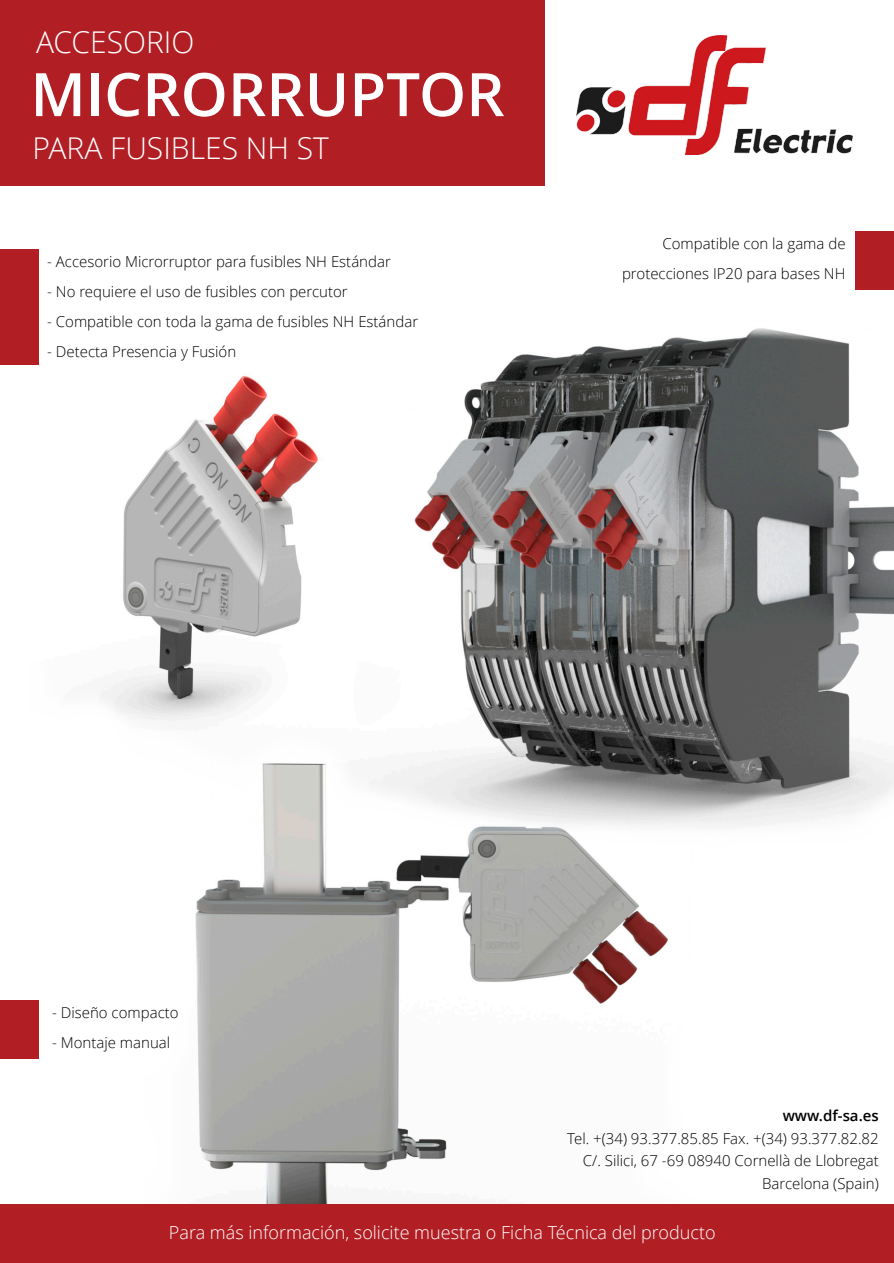
<style>
.page{position:relative;width:894px;height:1263px;background:#fff}
.page>*{position:absolute;margin:0;border:0;box-sizing:border-box;transform-origin:0 0}
.t1{font:600 60px "Open Sans";color:#fff}
.t2{font:300 30px "Open Sans";color:#fff}
.t3{font:300 18px "Open Sans";color:#fff}
.t4{font:300 15px/22.5px "Open Sans";color:#000;text-align:right}
.t5{font:600 15px "Open Sans";color:#000}
</style>
<div class="page">
<img style="left:195px;top:847px;width:473px;height:357px">
<img style="left:576px;top:36px;width:276px;height:118px">
<div style="left:0;top:1204px;width:893px;height:59px;background:#b11f25"></div>
<div style="left:0;top:0;width:544px;height:186px;background:#b11f25"></div>
<img style="left:38px;top:319px;width:855px;height:528px">
<div style="left:0;top:249px;width:38px;height:116px;background:#b11f25"></div>
<div style="left:0;top:1000px;width:38px;height:59px;background:#b11f25"></div>
<div style="left:855px;top:231px;width:38px;height:59px;background:#b11f25"></div>
<h2 class="t2" style="left:36px;top:30px;width:160px">ACCESORIO</h2>
<h1 class="t1" style="left:30px;top:70px;width:475px">MICRORRUPTOR</h1>
<h2 class="t2" style="left:33px;top:136px;width:298px">PARA FUSIBLES NH ST</h2>
<p class="t4" style="left:47px;top:251px;width:345px">- Accesorio Microrruptor para fusibles NH Estándar</p>
<p class="t4" style="left:47px;top:281px;width:302px">- No requiere el uso de fusibles con percutor</p>
<p class="t4" style="left:47px;top:311px;width:372px">- Compatible con toda la gama de fusibles NH Estándar</p>
<p class="t4" style="left:47px;top:341px;width:190px">- Detecta Presencia y Fusión</p>
<p class="t4" style="left:621px;top:230px;width:225px;line-height:30px">Compatible con la gama de protecciones IP20 para bases NH</p>
<p class="t4" style="left:52px;top:1003px;width:128px">- Diseño compacto</p>
<p class="t4" style="left:52px;top:1033px;width:120px">- Montaje manual</p>
<p class="t5" style="left:782px;top:1109px;width:97px">www.df-sa.es</p>
<p class="t4" style="left:567px;top:1128px;width:313px">Tel. +(34) 93.377.85.85 Fax. +(34) 93.377.82.82<br>C/. Silici, 67 -69 08940 Cornellà de Llobregat<br>Barcelona (Spain)</p>
<p class="t3" style="left:169px;top:1225px;width:548px">Para más información, solicite muestra o Ficha Técnica del producto</p>
</div>
